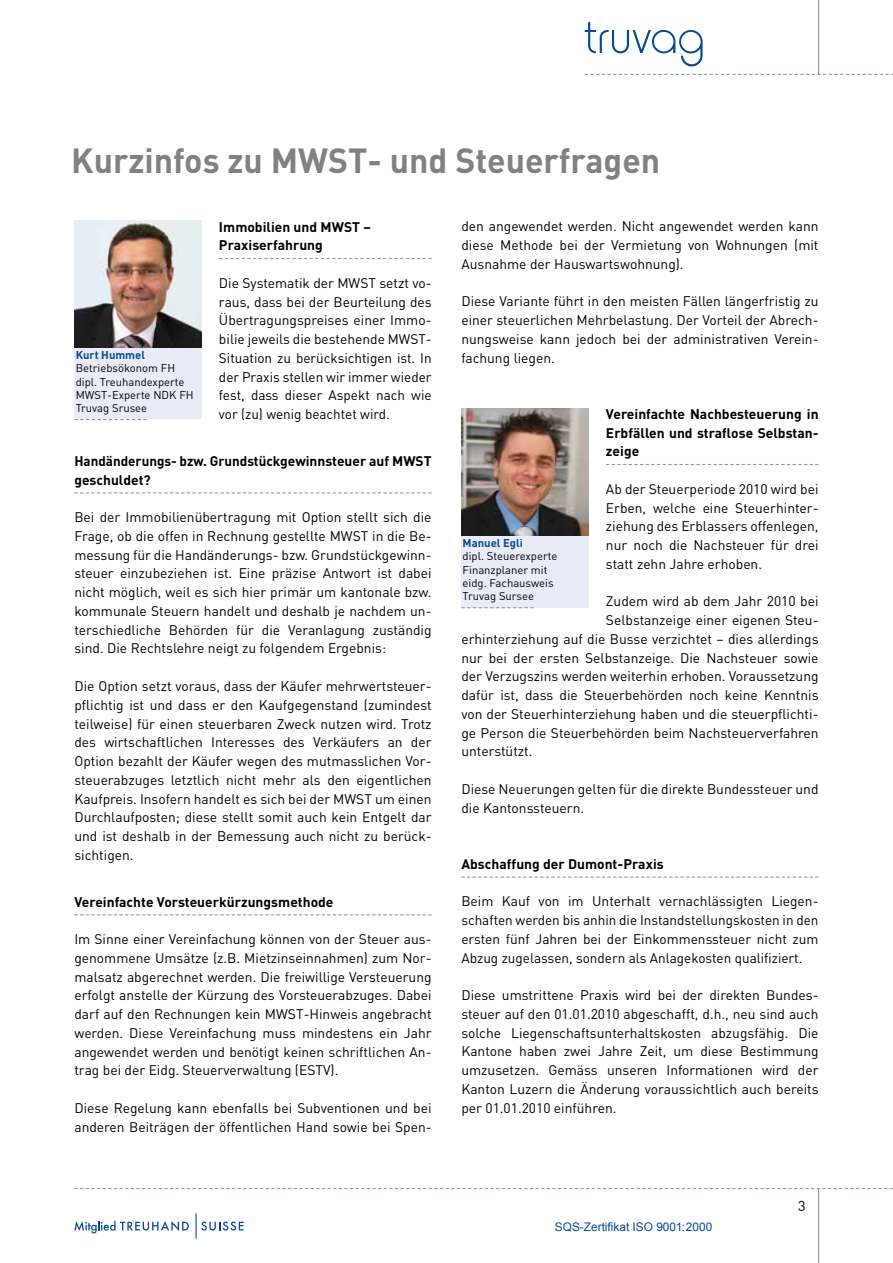
<style>
.page{position:relative;width:893px;height:1263px;background:#fff}
.page>*{position:absolute;margin:0;border:0;box-sizing:border-box;transform-origin:0 0}
.t1{font:700 34.5px "DIN";color:#818181}
.t2{font:14.25px "DIN";color:#000}
.t3{font:13.8px/18.8px "DIN";color:#000;text-align:justify}
.t4{font:700 13.8px/18.8px "DIN";color:#000}
.t5{font:11.85px "Arial";color:#064a92}
.t6{font:11.25px/13.2px "DIN";color:#000}
.t7{font:700 11.25px "DIN";color:#064a92}
</style>
<div class="page">
<hr style="left:818px;top:0;width:1px;height:74px;background:#989898">
<svg style="left:585px;top:74px;width:308px;height:1px"></svg>
<svg style="left:585px;top:22px;width:118px;height:44px"></svg>
<svg style="left:74px;top:1188px;width:819px;height:1px"></svg>
<hr style="left:818px;top:1188px;width:1px;height:75px;background:#989898">
<svg style="left:606px;top:464px;width:213px;height:1px"></svg>
<svg style="left:461px;top:876px;width:358px;height:2px"></svg>
<svg style="left:219px;top:258px;width:213px;height:1px"></svg>
<svg style="left:74px;top:492px;width:358px;height:1px"></svg>
<svg style="left:74px;top:914px;width:358px;height:1px"></svg>
<div style="left:74px;top:348px;width:128px;height:71px;background:#e9ebf7"></div>
<img style="left:74px;top:220px;width:128px;height:128px">
<svg style="left:74px;top:419px;width:73px;height:1px"></svg>
<div style="left:461px;top:536px;width:128px;height:71px;background:#e9ebf7"></div>
<img style="left:461px;top:408px;width:128px;height:128px">
<svg style="left:461px;top:607px;width:73px;height:1px"></svg>
<svg style="left:74px;top:1221px;width:115px;height:12px"></svg>
<svg style="left:196px;top:1213px;width:48px;height:26px"></svg>
<h1 class="t1" style="left:71px;top:138px;width:591px">Kurzinfos zu MWST- und Steuerfragen</h1>
<p class="t4" style="left:219px;top:217px;width:153px">Immobilien und MWST –<br>Praxiserfahrung</p>
<p class="t3" style="left:219px;top:273px;width:214px">Die Systematik der MWST setzt vo&shy;raus, dass bei der Beurteilung des Übertragungspreises einer Immo&shy;bilie jeweils die bestehende MWST-Situation zu berücksichtigen ist. In der Praxis stellen wir immer wieder fest, dass dieser Aspekt nach wie vor (zu) wenig beachtet wird.</p>
<p class="t4" style="left:74px;top:451px;width:359px">Handänderungs- bzw. Grundstückgewinnsteuer auf MWST geschuldet?</p>
<p class="t3" style="left:74px;top:508px;width:359px">Bei der Immobilienübertragung mit Option stellt sich die Frage, ob die offen in Rechnung gestellte MWST in die Be&shy;messung für die Handänderungs- bzw. Grundstückgewinn&shy;steuer einzubeziehen ist. Eine präzise Antwort ist dabei nicht möglich, weil es sich hier primär um kantonale bzw. kommunale Steuern handelt und deshalb je nachdem un&shy;terschiedliche Behörden für die Veranlagung zuständig sind. Die Rechtslehre neigt zu folgendem Ergebnis:</p>
<p class="t3" style="left:74px;top:676px;width:359px">Die Option setzt voraus, dass der Käufer mehrwertsteuer&shy;pflichtig ist und dass er den Kaufgegenstand (zumindest teilweise) für einen steuerbaren Zweck nutzen wird. Trotz des wirtschaftlichen Interesses des Verkäufers an der Option bezahlt der Käufer wegen des mutmasslichen Vor&shy;steuerabzuges letztlich nicht mehr als den eigentlichen Kaufpreis. Insofern handelt es sich bei der MWST um einen Durchlaufposten; diese stellt somit auch kein Entgelt dar und ist deshalb in der Bemessung auch nicht zu berück&shy;sichtigen.</p>
<p class="t4" style="left:74px;top:892px;width:261px">Vereinfachte Vorsteuerkürzungsmethode</p>
<p class="t3" style="left:74px;top:929px;width:359px">Im Sinne einer Vereinfachung können von der Steuer aus&shy;genommene Umsätze (z.B. Mietzinseinnahmen) zum Nor&shy;malsatz abgerechnet werden. Die freiwillige Versteuerung erfolgt anstelle der Kürzung des Vorsteuerabzuges. Dabei darf auf den Rechnungen kein MWST-Hinweis angebracht werden. Diese Vereinfachung muss mindestens ein Jahr angewendet werden und benötigt keinen schriftlichen An&shy;trag bei der Eidg. Steuerverwaltung (ESTV).</p>
<p class="t3" style="left:74px;top:1098px;width:359px">Diese Regelung kann ebenfalls bei Subventionen und bei anderen Beiträgen der öffentlichen Hand sowie bei Spen-</p>
<p class="t7" style="left:76px;top:348px;width:71px">Kurt Hummel</p>
<p class="t6" style="left:76px;top:361px;width:120px">Betriebsökonom FH dipl. Treuhandexperte<br>MWST-Experte NDK FH<br>Truvag Srusee</p>
<p class="t3" style="left:461px;top:217px;width:359px">den angewendet werden. Nicht angewendet werden kann diese Methode bei der Vermietung von Wohnungen (mit Ausnahme der Hauswartswohnung).</p>
<p class="t3" style="left:461px;top:292px;width:359px">Diese Variante führt in den meisten Fällen längerfristig zu einer steuerlichen Mehrbelastung. Der Vorteil der Abrech&shy;nungsweise kann jedoch bei der administrativen Verein&shy;fachung liegen.</p>
<p class="t4" style="left:606px;top:404px;width:214px;text-align:justify">Vereinfachte Nachbesteuerung in Erbfällen und straflose Selbstan&shy;zeige</p>
<p class="t3" style="left:606px;top:479px;width:214px">Ab der Steuerperiode 2010 wird bei Erben, welche eine Steuerhinter&shy;ziehung des Erblassers offenlegen, nur noch die Nachsteuer für drei statt zehn Jahre erhoben.</p>
<p class="t3" style="left:606px;top:592px;width:214px">Zudem wird ab dem Jahr 2010 bei</p>
<p class="t3" style="left:606px;top:610px;width:214px">Selbstanzeige einer eigenen Steu-</p>
<p class="t3" style="left:461px;top:629px;width:359px">erhinterziehung auf die Busse verzichtet – dies allerdings</p>
<p class="t3" style="left:461px;top:648px;width:359px">nur bei der ersten Selbstanzeige. Die Nachsteuer sowie</p>
<p class="t3" style="left:461px;top:667px;width:359px">der Verzugszins werden weiterhin erhoben. Voraussetzung</p>
<p class="t3" style="left:461px;top:685px;width:359px">dafür ist, dass die Steuerbehörden noch keine Kenntnis</p>
<p class="t3" style="left:461px;top:704px;width:359px">von der Steuerhinterziehung haben und die steuerpflichti-</p>
<p class="t3" style="left:461px;top:723px;width:359px">ge Person die Steuerbehörden beim Nachsteuerverfahren</p>
<p class="t3" style="left:461px;top:742px;width:73px">unterstützt.</p>
<p class="t3" style="left:461px;top:779px;width:359px">Diese Neuerungen gelten für die direkte Bundessteuer und die Kantonssteuern.</p>
<p class="t7" style="left:463px;top:536px;width:62px">Manuel Egli</p>
<p class="t6" style="left:463px;top:550px;width:96px">dipl. Steuerexperte<br>Finanzplaner mit eidg. Fachausweis<br>Truvag Sursee</p>
<p class="t4" style="left:461px;top:854px;width:204px">Abschaffung der Dumont-Praxis</p>
<p class="t3" style="left:461px;top:892px;width:359px">Beim Kauf von im Unterhalt vernachlässigten Liegen&shy;schaften werden bis anhin die Instandstellungskosten in den ersten fünf Jahren bei der Einkommenssteuer nicht zum Abzug zugelassen, sondern als Anlagekosten qualifiziert.</p>
<p class="t3" style="left:461px;top:985px;width:359px">Diese umstrittene Praxis wird bei der direkten Bundes&shy;steuer auf den 01.01.2010 abgeschafft, d.h., neu sind auch solche Liegenschaftsunterhaltskosten abzugsfähig. Die Kantone haben zwei Jahre Zeit, um diese Bestimmung umzusetzen. Gemäss unseren Informationen wird der Kanton Luzern die Änderung voraussichtlich auch bereits per 01.01.2010 einführen.</p>
<p class="t5" style="left:555px;top:1220px;width:159px">SQS-Zertifikat ISO 9001:2000</p>
<p class="t2" style="left:798px;top:1197px;width:9px">3</p>
</div>
